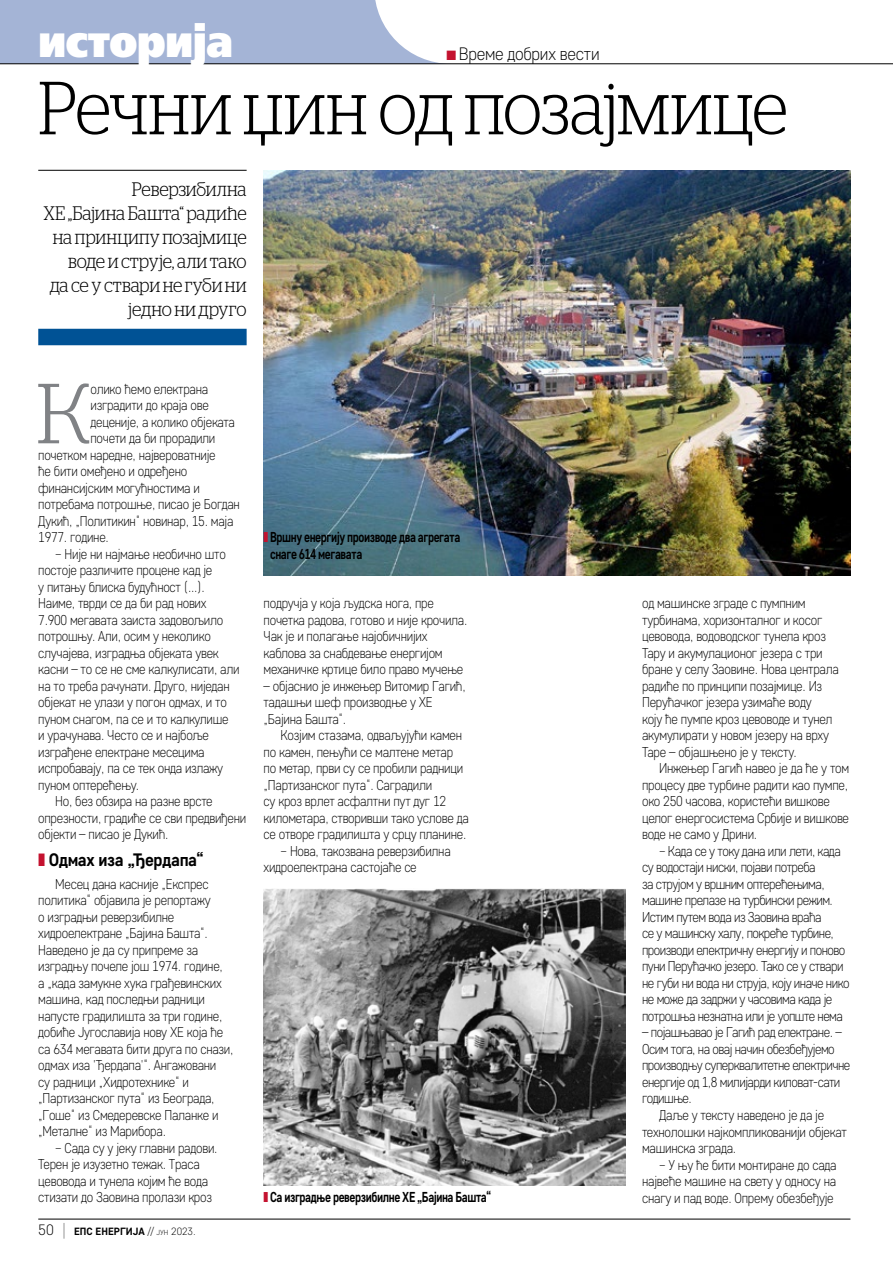
<style>
.page{position:relative;width:893px;height:1263px;background:#fff}
.page>*{position:absolute;margin:0;border:0;box-sizing:border-box;transform-origin:0 0}
.t1{font:300 84.9px "Stag LC";color:#808285}
.t2{font:300 75px "Stag LC";letter-spacing:-.015em;color:#000;scale:.9 1}
.t3{font:45px "Free Set Extra Bold C";letter-spacing:-.015em;color:#fff;scale:.9 1}
.t4{font:300 19.5px/24px "Stag LC";letter-spacing:-.005em;color:#000;text-align:right;scale:.9 1}
.t5{font:700 18px "Core Sans D55";letter-spacing:-.02em;color:#000;scale:.95 1}
.t6{font:300 18px "Core Sans D25";letter-spacing:-.015em;color:#000;scale:.95 1}
.t7{font:700 14.4px/16.5px "Core Sans D55";letter-spacing:-.035em;color:#000;scale:.8 1}
.t8{font:300 14.25px/16.5px "Core Sans D25";letter-spacing:-.02em;color:#000;scale:.9 1}
.t9{font:300 14.25px/16.5px "Core Sans D25";letter-spacing:-.04em;color:#000;scale:.9 1}
.t10{font:700 10.5px "Core Sans D55";color:#000}
.s1{color:#c4122f}
.s2{font-family:"Core Sans D25";font-weight:300;font-size:15px}
.s3{font-family:"Core Sans D15";font-weight:100;font-size:18px}
.s4{font-family:"Core Sans D25";font-weight:300}
.s5{font-family:"Core Sans D25";font-weight:300;font-size:7.35px}
</style>
<div class="page">
<svg style="left:0;top:0;width:451px;height:64px;background:#adbbd8"></svg>
<hr style="left:38px;top:1219px;width:812px;height:1px;background:#000">
<hr style="left:0;top:64px;width:893px;height:1px;background:#000">
<hr style="left:38px;top:170px;width:209px;height:1px;background:#000">
<div style="left:38px;top:329px;width:209px;height:16px;background:#005295"></div>
<img style="left:264px;top:889px;width:361px;height:297px">
<img style="left:264px;top:170px;width:586px;height:405px">
<h3 class="t3" style="left:38px;top:15px;width:217px">историја</h3>
<p class="t6" style="left:446px;top:43px;width:163px"><span class="s1">■</span> Време добрих вести</p>
<h2 class="t2" style="left:38px;top:53px;width:834px">Речни џин од позајмице</h2>
<h3 class="t4" style="left:43px;top:175px;width:227px">Реверзибилна<br>ХЕ „Бајина Башта“ радиће на принципу позајмице воде и струје, али тако<br>да се у ствари не губи ни једно ни друго</h3>
<h1 class="t1" style="left:36px;top:352px;width:56px">К</h1>
<p class="t8" style="left:91px;top:380px;width:132px">олико ћемо електрана</p>
<p class="t8" style="left:91px;top:397px;width:133px">изградити до краја ове</p>
<p class="t8" style="left:91px;top:413px;width:162px">деценије, а колико објеката</p>
<p class="t8" style="left:91px;top:430px;width:140px">почети да би прорадили</p>
<p class="t8" style="left:38px;top:446px;width:199px">почетком наредне, највероватније</p>
<p class="t8" style="left:38px;top:463px;width:167px">ће бити омеђено и одређено</p>
<p class="t8" style="left:38px;top:479px;width:181px">финансијским могућностима и</p>
<p class="t8" style="left:38px;top:496px;width:226px">потребама потрошње, писао је Богдан</p>
<p class="t8" style="left:38px;top:512px;width:218px">Дукић, „Политикин“ новинар, 15. маја</p>
<p class="t8" style="left:38px;top:529px;width:80px">1977. године.</p>
<p class="t8" style="left:55px;top:545px;width:191px">− Није ни најмање необично што</p>
<p class="t8" style="left:38px;top:562px;width:195px">постоје различите процене кад је</p>
<p class="t8" style="left:38px;top:578px;width:186px">у питању блиска будућност (...).</p>
<p class="t8" style="left:38px;top:595px;width:188px">Наиме, тврди се да би рад нових</p>
<p class="t8" style="left:38px;top:611px;width:207px">7.900 мегавата заиста задовољило</p>
<p class="t8" style="left:38px;top:628px;width:193px">потрошњу. Али, осим у неколико</p>
<p class="t8" style="left:38px;top:644px;width:202px">случајева, изградња објеката увек</p>
<p class="t8" style="left:38px;top:661px;width:225px">касни – то се не сме калкулисати, али</p>
<p class="t8" style="left:38px;top:677px;width:214px">на то треба рачунати. Друго, ниједан</p>
<p class="t8" style="left:38px;top:694px;width:211px">објекат не улази у погон одмах, и то</p>
<p class="t8" style="left:38px;top:710px;width:213px">пуном снагом, па се и то калкулише</p>
<p class="t8" style="left:38px;top:727px;width:191px">и урачунава. Често се и најбоље</p>
<p class="t8" style="left:38px;top:743px;width:186px">изграђене електране месецима</p>
<p class="t8" style="left:38px;top:760px;width:207px">испробавају, па се тек онда излажу</p>
<p class="t8" style="left:38px;top:776px;width:114px">пуном оптерећењу.</p>
<p class="t8" style="left:55px;top:793px;width:176px">Но, без обзира на разне врсте</p>
<p class="t8" style="left:38px;top:809px;width:233px">опрезности, градиће се сви предвиђени</p>
<p class="t8" style="left:38px;top:826px;width:146px">објекти – писао је Дукић.</p>
<p class="t5" style="left:38px;top:848px;width:176px"><span class="s1">❚</span> Одмах иза „Ђердапа“</p>
<p class="t8" style="left:38px;top:875px;width:218px;text-indent:17px">Месец дана касније „Експрес политика“ објавила је репортажу<br>о изградњи реверзибилне хидроелектране „Бајина Башта“.<br>Наведено је да су припреме за изградњу почеле још 1974. године,<br>а „када замукне хука грађевинских машина, кад последњи радници напусте градилишта за три године, добиће Југославија нову ХЕ која ће са 634 мегавата бити друга по снази, одмах иза 'Ђердапа'“. Ангажовани<br>су радници „Хидротехнике“ и „Партизанског пута“ из Београда, „Гоше“ из Смедеревске Паланке и „Металне“ из Марибора.</p>
<p class="t8" style="left:38px;top:1139px;width:201px;text-indent:17px">− Сада су у јеку главни радови.<br>Терен је изузетно тежак. Траса цевовода и тунела којим ће вода стизати до Заовина пролази кроз</p>
<p class="t10" style="left:38px;top:1225px;width:159px"><span class="s2">50</span> <span class="s3">|</span> ЕПС ЕНЕРГИЈА <span class="s4">//</span> <span class="s5">јун</span> <span class="s4">2023.</span></p>
<p class="t7" style="left:270px;top:529px;width:239px;text-indent:-6px"><span class="s1">❚</span> Вршну енергију производе два агрегата снаге 614 мегавата</p>
<p class="t8" style="left:264px;top:595px;width:228px">подручја у која људска нога, пре почетка радова, готово и није крочила.<br>Чак је и полaгање најобичнијих каблова за снабдевање енергијом механичке кртице било право мучење</p>
<p class="t8" style="left:264px;top:677px;width:226px">– објаснио је инжењер Витомир Гагић, тадашњи шеф производње у ХЕ „Бајина Башта“.</p>
<p class="t8" style="left:281px;top:727px;width:203px">Козјим стазама, одваљујући камен</p>
<p class="t8" style="left:264px;top:743px;width:212px">по камен, пењући се малтене метар</p>
<p class="t8" style="left:264px;top:760px;width:223px">по метар, први су се пробили радници</p>
<p class="t8" style="left:264px;top:776px;width:189px">„Партизанског пута“. Саградили</p>
<p class="t8" style="left:264px;top:793px;width:204px">су кроз врлет асфалтни пут дуг 12</p>
<p class="t8" style="left:264px;top:809px;width:229px">километара, створивши тако услове да</p>
<p class="t8" style="left:264px;top:826px;width:227px">се отворе градилишта у срцу планине.</p>
<p class="t8" style="left:281px;top:842px;width:190px">− Нова, такозвана реверзибилна</p>
<p class="t8" style="left:264px;top:859px;width:172px">хидроелектрана састојаће се</p>
<p class="t7" style="left:264px;top:1189px;width:286px"><span class="s1">❚</span> Са изградње реверзибилне ХЕ „Бајина Башта“</p>
<p class="t8" style="left:642px;top:595px;width:220px">од машинске зграде с пумпним турбинама, хоризонталног и косог цевовода, водоводског тунела кроз<br>Тару и акумулационог језера с три бране у селу Заовине. Нова централа радиће по принципи позајмице. Из<br>Перућачког језера узимаће воду<br>коју ће пумпе кроз цевоводе и тунел акумулирати у новом језеру на врху<br>Таре – објашњено је у тексту.</p>
<p class="t8" style="left:642px;top:760px;width:232px;text-indent:17px">Инжењер Гагић навео је да ће у том процесу две турбине радити као пумпе, око 250 часова, користећи вишкове целог енергосистема Србије и вишкове воде не само у Дрини.</p>
<p class="t9" style="left:642px;top:842px;width:232px;text-indent:17px">− Када се у току дана или лети, када су водостаји ниски, појави потреба<br>за струјом у вршним оптерећењима, машине прелазе на турбински режим.<br>Истим путем вода из Заовина враћа<br>се у машинску халу, покреће турбине, производи електричну енергију и поново пуни Перућачко језеро. Тако се у ствари не губи ни вода ни струја, коју иначе нико не може да задржи у часовима када је потрошња незнатна или је уопште нема</p>
<p class="t9" style="left:642px;top:1024px;width:223px">– појашњавао је Гагић рад електране. –</p>
<p class="t9" style="left:642px;top:1040px;width:216px">Осим тога, на овај начин обезбеђујемо</p>
<p class="t9" style="left:642px;top:1057px;width:233px">производњу суперквалитетне електричне</p>
<p class="t9" style="left:642px;top:1073px;width:222px">енергије од 1,8 милијарди киловат-сати</p>
<p class="t9" style="left:642px;top:1090px;width:57px">годишње.</p>
<p class="t8" style="left:659px;top:1106px;width:185px">Даље у тексту наведено је да је</p>
<p class="t8" style="left:642px;top:1123px;width:229px">технолошки најкомпликованији објекат</p>
<p class="t8" style="left:642px;top:1139px;width:106px">машинска зграда.</p>
<p class="t8" style="left:659px;top:1156px;width:199px">− У њу ће бити монтиране до сада</p>
<p class="t8" style="left:642px;top:1172px;width:217px">највеће машине на свету у односу на</p>
<p class="t8" style="left:642px;top:1189px;width:214px">снагу и пад воде. Опрему обезбеђује</p>
</div>
